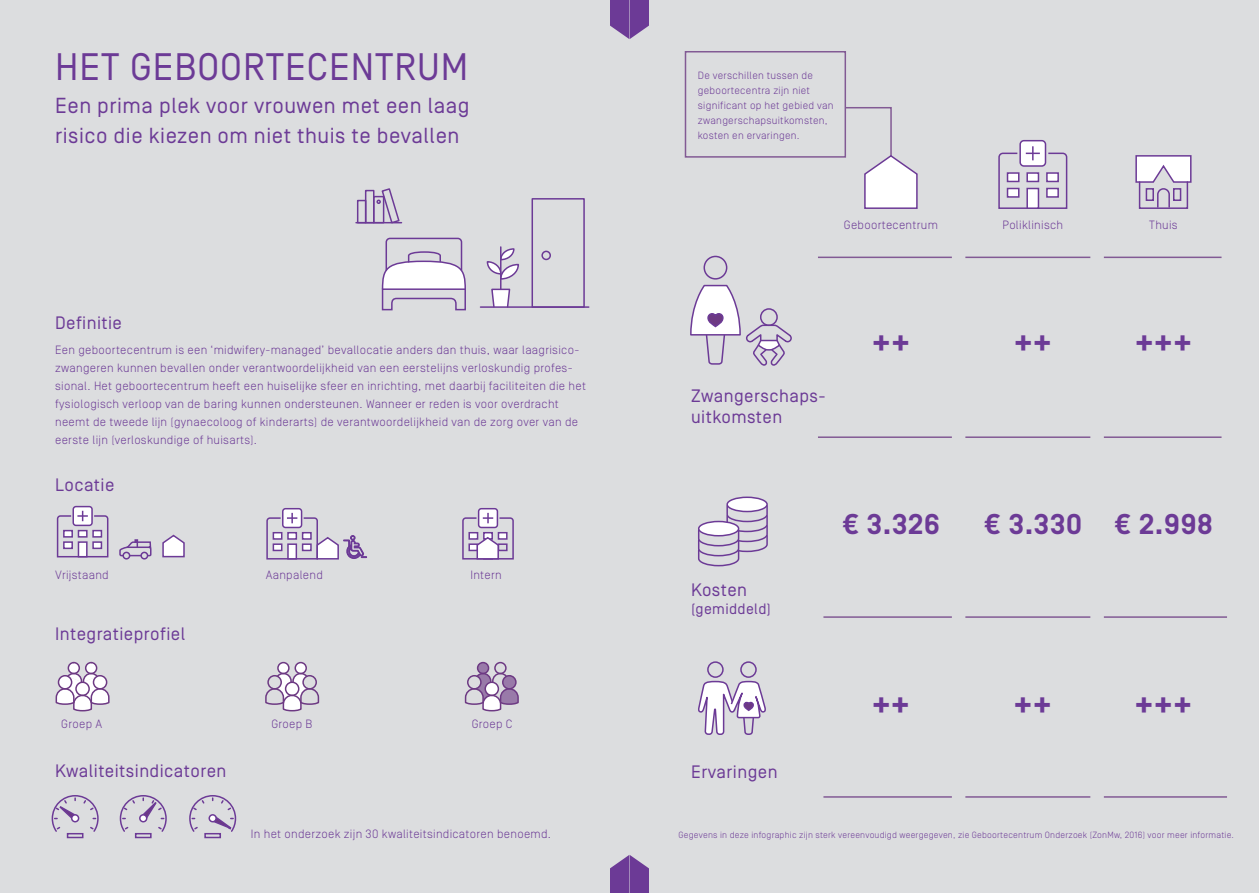
<style>
.page{position:relative;width:1259px;height:893px;background:#fff}
.page>*{position:absolute;margin:0;border:0;box-sizing:border-box;transform-origin:0 0}
.t1{font:38.25px "Simplon Norm";letter-spacing:.025em;color:#6c3a96}
.t2{font:700 33px "Simplon Norm";color:#6c3a96}
.t3{font:700 28.5px "Simplon Norm";letter-spacing:.025em;color:#6c3a96}
.t4{font:21.75px/30px "Simplon Norm";letter-spacing:.025em;color:#6c3a96}
.t5{font:18px/21px "Simplon Norm";letter-spacing:.025em;color:#6c3a96}
.t6{font:15px "Simplon Norm";letter-spacing:.025em;color:#6c3a96}
.t7{font:300 12px/18px "Simplon Norm";letter-spacing:.025em;color:#6c3a96}
.t8{font:300 10.5px/15px "Simplon Norm";letter-spacing:.025em;color:#6c3a96}
.t9{font:300 9px "Simplon Norm";letter-spacing:.025em;color:#6c3a96}
</style>
<div class="page">
<div style="left:0;top:0;width:629px;height:893px;background:#dcdddf"></div>
<svg style="left:490px;top:288px;width:21px;height:18px"></svg>
<div style="left:531px;top:198px;width:54px;height:110px;border:2px solid #6c3a96"></div>
<hr style="left:480px;top:306px;width:109px;height:2px;background:#6c3a96">
<div style="left:541px;top:251px;width:10px;height:9px;border:2px solid #6c3a96;border-radius:50%"></div>
<svg style="left:486px;top:247px;width:34px;height:33px"></svg>
<hr style="left:500px;top:247px;width:1px;height:42px;background:#6c3a96">
<svg style="left:381px;top:237px;width:86px;height:74px"></svg>
<hr style="left:356px;top:222px;width:45px;height:1px;background:#6c3a96">
<div style="left:357px;top:200px;width:9px;height:23px;border:2px solid #6c3a96"></div>
<div style="left:365px;top:190px;width:9px;height:33px;border:2px solid #6c3a96"></div>
<div style="left:373px;top:196px;width:11px;height:27px;border:2px solid #6c3a96"></div>
<svg style="left:376px;top:187px;width:25px;height:38px"></svg>
<div style="left:478px;top:509px;width:19px;height:18px;background:#fff;border-radius:3px"></div>
<div style="left:478px;top:508px;width:20px;height:20px;border:2px solid #6c3a96;border-radius:3px"></div>
<svg style="left:461px;top:513px;width:53px;height:47px"></svg>
<div style="left:73px;top:507px;width:19px;height:18px;background:#fff;border-radius:3px"></div>
<div style="left:72px;top:506px;width:21px;height:20px;border:2px solid #6c3a96;border-radius:3px"></div>
<svg style="left:56px;top:511px;width:53px;height:47px;background:#c6bbd2"></svg>
<svg style="left:162px;top:534px;width:23px;height:24px"></svg>
<div style="left:122px;top:552px;width:8px;height:8px;border:2px solid #6c3a96;border-radius:50%"></div>
<div style="left:140px;top:552px;width:8px;height:8px;border:2px solid #6c3a96;border-radius:50%"></div>
<svg style="left:118px;top:539px;width:34px;height:18px"></svg>
<div style="left:283px;top:509px;width:18px;height:18px;background:#fff;border-radius:3px"></div>
<div style="left:282px;top:508px;width:20px;height:20px;border:2px solid #6c3a96;border-radius:3px"></div>
<svg style="left:266px;top:513px;width:101px;height:47px;background:#cbc2d5"></svg>
<div style="left:477px;top:663px;width:11px;height:10px;background:#997aa9;border-radius:50%"></div>
<div style="left:477px;top:662px;width:12px;height:12px;border:2px solid #6d3983;border-radius:50%"></div>
<div style="left:494px;top:662px;width:12px;height:12px;border:2px solid #6d3983;border-radius:50%"></div>
<svg style="left:464px;top:672px;width:55px;height:40px;background:#bbaac4"></svg>
<div style="left:86px;top:663px;width:11px;height:10px;background:#fff;border-radius:50%"></div>
<div style="left:68px;top:663px;width:11px;height:10px;background:#fff;border-radius:50%"></div>
<div style="left:68px;top:662px;width:12px;height:12px;border:2px solid #6d3983;border-radius:50%"></div>
<div style="left:85px;top:662px;width:12px;height:12px;border:2px solid #6d3983;border-radius:50%"></div>
<svg style="left:55px;top:672px;width:55px;height:40px"></svg>
<div style="left:295px;top:663px;width:11px;height:10px;background:#fff;border-radius:50%"></div>
<div style="left:278px;top:663px;width:11px;height:10px;background:#fff;border-radius:50%"></div>
<div style="left:277px;top:662px;width:13px;height:12px;border:2px solid #6d3983;border-radius:50%"></div>
<div style="left:294px;top:662px;width:13px;height:12px;border:2px solid #6d3983;border-radius:50%"></div>
<svg style="left:264px;top:672px;width:56px;height:40px"></svg>
<div style="left:135px;top:833px;width:17px;height:5px;border:2px solid #6c3a96"></div>
<svg style="left:119px;top:794px;width:48px;height:39px;background:#cac4d3"></svg>
<div style="left:204px;top:833px;width:17px;height:5px;border:2px solid #6c3a96"></div>
<svg style="left:188px;top:794px;width:49px;height:39px;background:#cbc4d4"></svg>
<div style="left:67px;top:833px;width:16px;height:5px;border:2px solid #6c3a96"></div>
<svg style="left:51px;top:794px;width:48px;height:39px;background:#cbc4d4"></svg>
<div style="left:629px;top:0;width:630px;height:893px;background:#dcdddf"></div>
<div style="left:727px;top:497px;width:40px;height:14px;background:#fff;border-radius:50%"></div>
<div style="left:726px;top:496px;width:42px;height:16px;border:2px solid #6c3a96;border-radius:50%"></div>
<svg style="left:697px;top:504px;width:71px;height:63px;background:#cdc6d6"></svg>
<div style="left:707px;top:661px;width:16px;height:17px;border:2px solid #6c3a96;border-radius:50%"></div>
<div style="left:740px;top:661px;width:17px;height:17px;border:2px solid #6c3a96;border-radius:50%"></div>
<hr style="left:818px;top:436px;width:403px;height:2px;background:#825a94">
<hr style="left:818px;top:257px;width:403px;height:1px;background:#825a94">
<hr style="left:823px;top:616px;width:404px;height:2px;background:#825a94">
<hr style="left:823px;top:796px;width:404px;height:2px;background:#825a94">
<div style="left:952px;top:192px;width:13px;height:664px;background:#dcdddf"></div>
<div style="left:1090px;top:192px;width:14px;height:664px;background:#dcdddf"></div>
<div style="left:1020px;top:141px;width:25px;height:25px;background:#fff;border-radius:4px"></div>
<div style="left:1019px;top:140px;width:27px;height:27px;border:2px solid #6c3a96;border-radius:4px"></div>
<svg style="left:997px;top:146px;width:71px;height:64px"></svg>
<svg style="left:1134px;top:154px;width:58px;height:55px"></svg>
<div style="left:1138px;top:181px;width:50px;height:28px;border:2px solid #6c3a96"></div>
<div style="left:685px;top:51px;width:161px;height:107px;border:2px solid #825a94"></div>
<svg style="left:844px;top:106px;width:74px;height:104px"></svg>
<div style="left:703px;top:256px;width:24px;height:24px;border:2px solid #6c3a96;border-radius:50%"></div>
<svg style="left:689px;top:286px;width:103px;height:80px"></svg>
<svg style="left:696px;top:680px;width:71px;height:56px"></svg>
<svg style="left:610px;top:0;width:39px;height:39px;background:#8057a3"></svg>
<svg style="left:610px;top:855px;width:39px;height:38px"></svg>
<h1 class="t1" style="left:55px;top:46px;width:415px">HET GEBOORTECENTRUM</h1>
<h3 class="t4" style="left:55px;top:91px;width:416px">Een prima plek voor vrouwen met een laag risico die kiezen om niet thuis te bevallen</h3>
<h3 class="t5" style="left:55px;top:313px;width:68px">Definitie</h3>
<p class="t7" style="left:55px;top:341px;width:532px">Een geboortecentrum is een ‘midwifery-managed’ bevallocatie anders dan thuis, waar laagrisico&shy;zwangeren kunnen bevallen onder verantwoordelijkheid van een eerstelijns verloskundig profes&shy;sional. Het geboortecentrum heeft een huiselijke sfeer en inrichting, met daarbij faciliteiten die het fysiologisch verloop van de baring kunnen ondersteunen. Wanneer er reden is voor overdracht neemt de tweede lijn (gynaecoloog of kinderarts) de verantwoordelijkheid van de zorg over van de eerste lijn (verloskundige of huisarts).</p>
<h3 class="t5" style="left:55px;top:474px;width:61px">Locatie</h3>
<p class="t7" style="left:55px;top:566px;width:55px">Vrijstaand</p>
<p class="t7" style="left:266px;top:566px;width:59px">Aanpalend</p>
<p class="t7" style="left:470px;top:566px;width:33px">Intern</p>
<h3 class="t5" style="left:55px;top:624px;width:132px">Integratieprofiel</h3>
<p class="t7" style="left:61px;top:715px;width:42px">Groep A</p>
<h3 class="t5" style="left:55px;top:761px;width:173px">Kwaliteitsindicatoren</h3>
<p class="t7" style="left:271px;top:715px;width:43px">Groep B</p>
<p class="t7" style="left:472px;top:715px;width:42px">Groep C</p>
<p class="t7" style="left:251px;top:825px;width:302px">In het onderzoek zijn 30 kwaliteitsindicatoren benoemd.</p>
<p class="t8" style="left:698px;top:68px;width:137px">De verschillen tussen de geboortecentra zijn niet significant op het gebied van zwangerschapsuitkomsten, kosten en ervaringen.</p>
<p class="t7" style="left:844px;top:216px;width:95px">Geboortecentrum</p>
<p class="t7" style="left:1002px;top:216px;width:62px">Poliklinisch</p>
<p class="t7" style="left:1149px;top:216px;width:30px">Thuis</p>
<h3 class="t5" style="left:691px;top:386px;width:136px">Zwangerschaps&shy;uitkomsten</h3>
<h2 class="t2" style="left:872px;top:323px;width:39px">++</h2>
<h2 class="t2" style="left:1014px;top:323px;width:39px">++</h2>
<h2 class="t2" style="left:1135px;top:323px;width:58px">+++</h2>
<h3 class="t5" style="left:691px;top:579px;width:58px">Kosten</h3>
<p class="t6" style="left:691px;top:600px;width:81px">(gemiddeld)</p>
<h3 class="t5" style="left:691px;top:762px;width:88px">Ervaringen</h3>
<h3 class="t3" style="left:842px;top:509px;width:99px">€ 3.326</h3>
<h3 class="t3" style="left:983px;top:509px;width:230px">€ 3.330 € 2.998</h3>
<h2 class="t2" style="left:872px;top:684px;width:39px">++</h2>
<h2 class="t2" style="left:1014px;top:684px;width:39px">++</h2>
<h2 class="t2" style="left:1135px;top:684px;width:58px">+++</h2>
<p class="t9" style="left:678px;top:830px;width:557px">Gegevens in deze infographic zijn sterk vereenvoudigd weergegeven, zie Geboortecentrum Onderzoek (ZonMw, 2016) voor meer informatie.</p>
</div>
